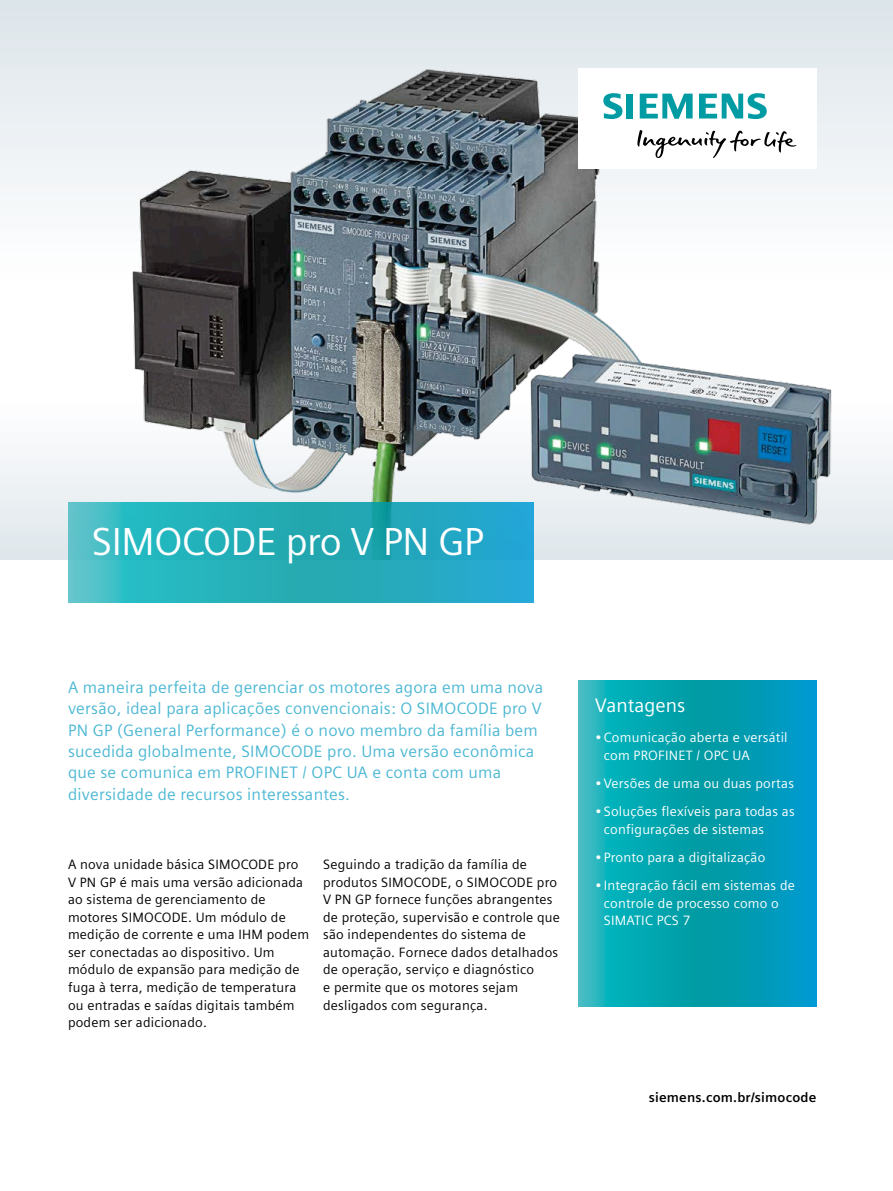
<style>
.page{position:relative;width:893px;height:1191px;background:#fff}
.page>*{position:absolute;margin:0;border:0;box-sizing:border-box;transform-origin:0 0}
.t1{font:39px "Siemens Sans Global";letter-spacing:-.01em;color:#fff}
.t2{font:19.5px "Siemens Sans Global";color:#fff}
.t3{font:16.5px/21.5px "Siemens Sans Global";letter-spacing:.015em;color:#4cb8d3}
.t4{font:13.5px/17.5px "Siemens Sans Global";letter-spacing:.015em;color:#000}
.t5{font:13.5px/17.5px "Siemens Sans Global";letter-spacing:.015em;color:#fff}
.t6{font:700 13.5px "Siemens Sans Global";letter-spacing:.015em;color:#000}
</style>
<div class="page">
<img style="left:0;top:0;width:893px;height:560px">
<div style="left:578px;top:68px;width:238px;height:101px;background:#fff"></div>
<svg style="left:637px;top:130px;width:159px;height:28px"></svg>
<svg style="left:603px;top:93px;width:30px;height:26px"></svg>
<svg style="left:640px;top:94px;width:53px;height:25px"></svg>
<svg style="left:699px;top:93px;width:68px;height:26px"></svg>
<svg style="left:68px;top:502px;width:466px;height:100px;background:#28aebe"></svg>
<svg style="left:578px;top:680px;width:238px;height:326px;background:#06a3b5"></svg>
<h1 class="t1" style="left:92px;top:512px;width:394px">SIMOCODE pro V PN GP</h1>
<p class="t3" style="left:68px;top:677px;width:477px">A maneira perfeita de gerenciar os motores agora em uma nova versão, ideal para aplicações convencionais: O SIMOCODE pro V PN GP (General Performance) é o novo membro da família bem sucedida globalmente, SIMOCODE pro. Uma versão econômica que se comunica em PROFINET / OPC UA e conta com uma diversidade de recursos interessantes.</p>
<p class="t4" style="left:68px;top:856px;width:243px">A nova unidade básica SIMOCODE pro<br>V PN GP é mais uma versão adicionada ao sistema de gerenciamento de motores SIMOCODE. Um módulo de medição de corrente e uma IHM podem ser conectadas ao dispositivo. Um módulo de expansão para medição de fuga à terra, medição de temperatura ou entradas e saídas digitais também podem ser adicionado.</p>
<p class="t4" style="left:323px;top:856px;width:238px">Seguindo a tradição da família de produtos SIMOCODE, o SIMOCODE pro V PN GP fornece funções abrangentes de proteção, supervisão e controle que são independentes do sistema de automação. Fornece dados detalhados de operação, serviço e diagnóstico<br>e permite que os motores sejam desligados com segurança.</p>
<h2 class="t2" style="left:595px;top:691px;width:92px">Vantagens</h2>
<p class="t5" style="left:604px;top:729px;width:185px;text-indent:-9px">•Comunicação aberta e versátil com PROFINET / OPC UA</p>
<p class="t5" style="left:595px;top:775px;width:200px">•Versões de uma ou duas portas</p>
<p class="t5" style="left:604px;top:803px;width:192px;text-indent:-9px">• Soluções flexíveis para todas as configurações de sistemas</p>
<p class="t5" style="left:595px;top:849px;width:171px">• Pronto para a digitalização</p>
<p class="t5" style="left:604px;top:877px;width:193px;text-indent:-9px">• Integração fácil em sistemas de controle de processo como o<br>SIMATIC PCS 7</p>
<p class="t6" style="left:649px;top:1089px;width:169px">siemens.com.br/simocode</p>
</div>
